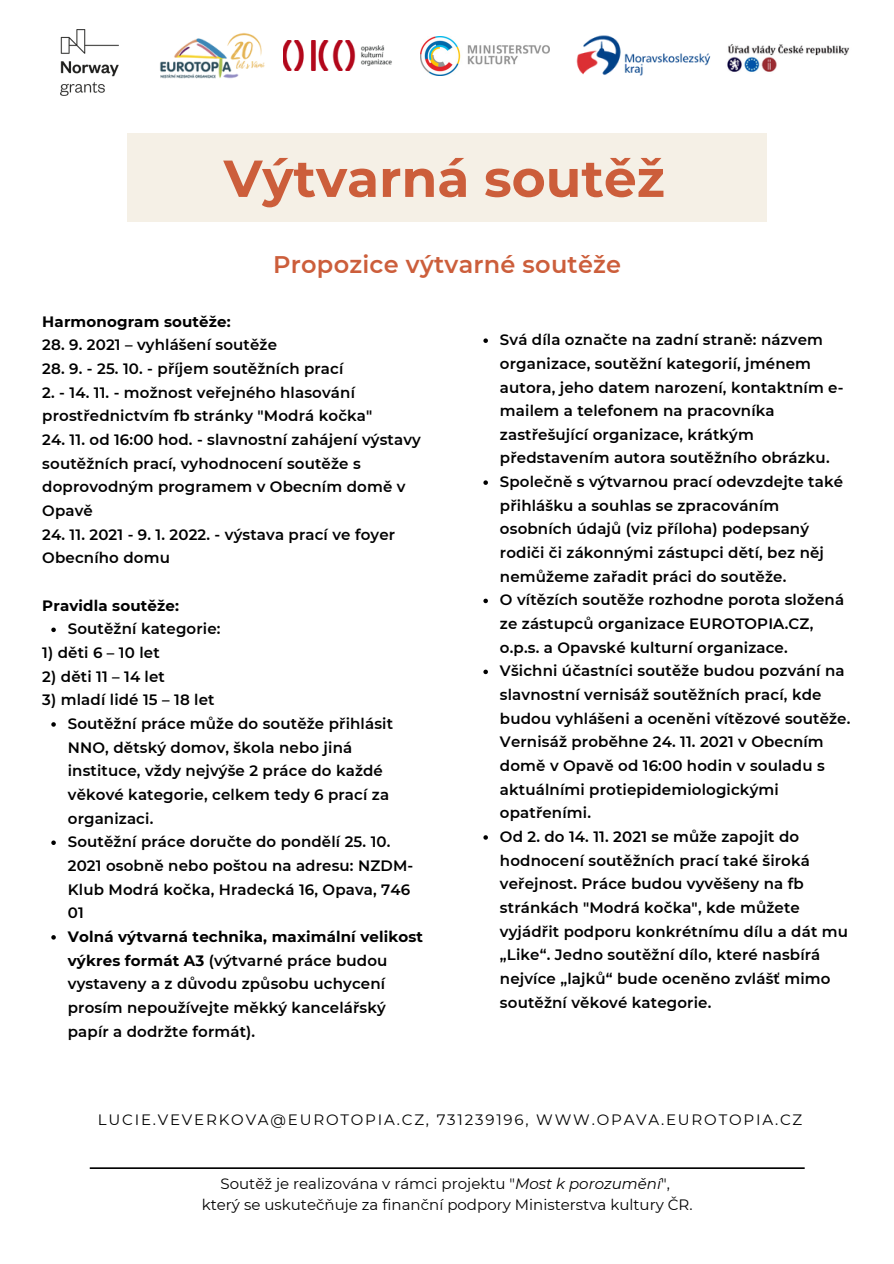
<style>
.page{position:relative;width:894px;height:1264px;background:#fff}
.page>*{position:absolute;margin:0;border:0;box-sizing:border-box;transform-origin:0 0}
.t1{font:700 51.9px "Montserrat";color:#cc5e3b}
.t2{font:600 24px "Montserrat";letter-spacing:.01em;color:#cc5e3b}
.t3{font:600 15px/23.7px "Montserrat";letter-spacing:.01em;color:#000}
.t4{font:15px "Montserrat";color:#000}
.t5{font:15px "Montserrat";letter-spacing:.12em;color:#000}
.t6{font:700 15px "Montserrat";letter-spacing:.01em;color:#000}
.s1{font-weight:700}
.s2{font-style:italic}
</style>
<div class="page">
<svg style="left:90px;top:1167px;width:714px;height:1px"></svg>
<div style="left:127px;top:133px;width:639px;height:88px;background:#f5f0e6"></div>
<img style="left:160px;top:32px;width:105px;height:47px">
<img style="left:283px;top:40px;width:109px;height:31px">
<img style="left:420px;top:36px;width:129px;height:40px">
<img style="left:576px;top:35px;width:135px;height:41px">
<img style="left:60px;top:30px;width:59px;height:65px">
<img style="left:727px;top:44px;width:123px;height:28px">
<svg style="left:51px;top:627px;width:5px;height:5px"></svg>
<svg style="left:51px;top:722px;width:5px;height:4px"></svg>
<svg style="left:51px;top:840px;width:5px;height:5px"></svg>
<svg style="left:51px;top:935px;width:5px;height:4px"></svg>
<svg style="left:483px;top:338px;width:5px;height:5px"></svg>
<svg style="left:483px;top:480px;width:5px;height:5px"></svg>
<svg style="left:483px;top:598px;width:5px;height:5px"></svg>
<svg style="left:483px;top:669px;width:5px;height:5px"></svg>
<svg style="left:483px;top:835px;width:5px;height:4px"></svg>
<p class="t1" style="left:223px;top:147px;width:442px">Výtvarná soutěž</p>
<p class="t2" style="left:273px;top:250px;width:349px">Propozice výtvarné soutěže</p>
<p class="t6" style="left:42px;top:312px;width:190px">Harmonogram soutěže:</p>
<p class="t3" style="left:42px;top:333px;width:236px">28. 9. 2021 – vyhlášení soutěže</p>
<p class="t3" style="left:42px;top:357px;width:302px">28. 9. - 25. 10. - příjem soutěžních prací</p>
<p class="t3" style="left:42px;top:380px;width:331px">2. - 14. 11. - možnost veřejného hlasování prostřednictvím fb stránky "Modrá kočka"</p>
<p class="t3" style="left:42px;top:428px;width:380px">24. 11. od 16:00 hod. - slavnostní zahájení výstavy soutěžních prací, vyhodnocení soutěže s doprovodným programem v Obecním domě v Opavě</p>
<p class="t3" style="left:42px;top:522px;width:354px">24. 11. 2021 - 9. 1. 2022. - výstava prací ve foyer<br>Obecního domu</p>
<p class="t6" style="left:42px;top:596px;width:138px">Pravidla soutěže:</p>
<p class="t3" style="left:42px;top:640px;width:119px">1) děti 6 – 10 let</p>
<p class="t3" style="left:42px;top:664px;width:124px">2) děti 11 – 14 let</p>
<p class="t3" style="left:42px;top:688px;width:174px">3) mladí lidé 15 – 18 let</p>
<p class="t3" style="left:68px;top:617px;width:154px">Soutěžní kategorie:</p>
<p class="t3" style="left:68px;top:711px;width:327px">Soutěžní práce může do soutěže přihlásit NNO, dětský domov, škola nebo jiná instituce, vždy nejvýše 2 práce do každé věkové kategorie, celkem tedy 6 prací za organizaci.</p>
<p class="t3" style="left:68px;top:830px;width:347px">Soutěžní práce doručte do pondělí 25. 10.<br>2021 osobně nebo poštou na adresu: NZDM-<br>Klub Modrá kočka, Hradecká 16, Opava, 746<br>01</p>
<p class="t3" style="left:68px;top:924px;width:357px"><span class="s1">Volná výtvarná technika, maximální velikost výkres formát A3</span> (výtvarné práce budou vystaveny a z důvodu způsobu uchycení prosím nepoužívejte měkký kancelářský papír a dodržte formát).</p>
<p class="t3" style="left:500px;top:328px;width:345px">Svá díla označte na zadní straně: názvem organizace, soutěžní kategorií, jménem autora, jeho datem narození, kontaktním e&shy;mailem a telefonem na pracovníka zastřešující organizace, krátkým představením autora soutěžního obrázku.</p>
<p class="t3" style="left:500px;top:470px;width:344px">Společně s výtvarnou prací odevzdejte také přihlášku a souhlas se zpracováním osobních údajů (viz příloha) podepsaný rodiči či zákonnými zástupci dětí, bez něj nemůžeme zařadit práci do soutěže.</p>
<p class="t3" style="left:500px;top:588px;width:345px">O vítězích soutěže rozhodne porota složená ze zástupců organizace EUROTOPIA.CZ, o.p.s. a Opavské kulturní organizace.</p>
<p class="t3" style="left:500px;top:659px;width:352px">Všichni účastníci soutěže budou pozvání na slavnostní vernisáž soutěžních prací, kde budou vyhlášeni a oceněni vítězové soutěže.<br>Vernisáž proběhne 24. 11. 2021 v Obecním domě v Opavě od 16:00 hodin v souladu s aktuálními protiepidemiologickými opatřeními.</p>
<p class="t3" style="left:500px;top:824px;width:349px">Od 2. do 14. 11. 2021 se může zapojit do hodnocení soutěžních prací také široká veřejnost. Práce budou vyvěšeny na fb stránkách "Modrá kočka", kde můžete vyjádřit podporu konkrétnímu dílu a dát mu „Like“. Jedno soutěžní dílo, které nasbírá nejvíce „lajků“ bude oceněno zvlášť mimo soutěžní věkové kategorie.</p>
<p class="t5" style="left:98px;top:1109px;width:706px">LUCIE.VEVERKOVA@EUROTOPIA.CZ, 731239196, WWW.OPAVA.EUROTOPIA.CZ</p>
<p class="t4" style="left:220px;top:1174px;width:451px">Soutěž je realizována v rámci projektu "<span class="s2">Most k porozumění</span>",</p>
<p class="t4" style="left:202px;top:1195px;width:492px">který se uskutečňuje za finanční podpory Ministerstva kultury ČR.</p>
</div>
